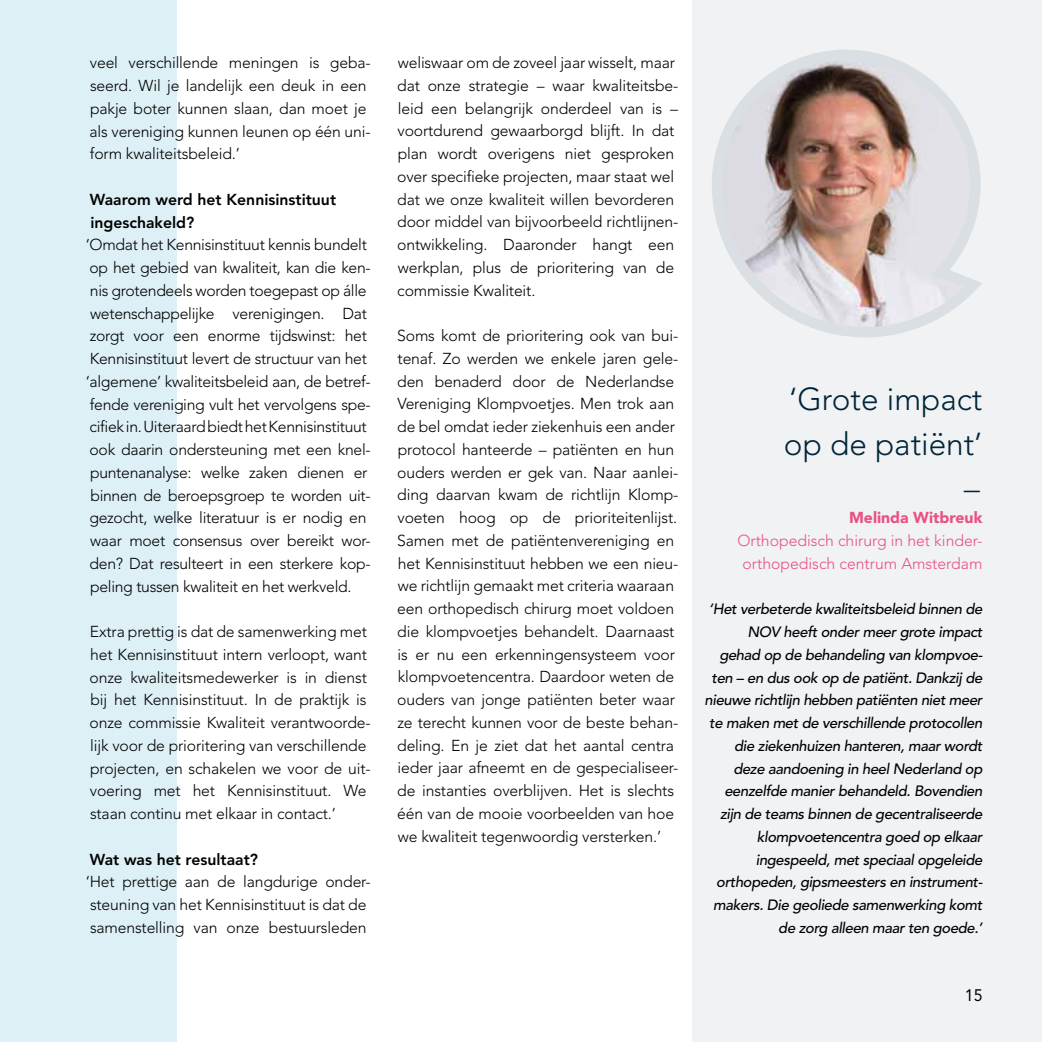
<style>
.page{position:relative;width:1042px;height:1042px;background:#fff}
.page>*{position:absolute;margin:0;border:0;box-sizing:border-box;transform-origin:0 0}
.t1{font:300 31.5px/45.5px "Avenir LT Std";color:#00243a;text-align:right}
.t2{font:16.45px "Avenir LT Std";color:#000;scale:.95 1}
.t3{font:300 15.75px/22.8px "Avenir LT Std";letter-spacing:-.01em;color:#000}
.t4{font:800 15.75px/22.8px "Avenir LT Std";color:#000}
.t5{font:300 15.75px/22.8px "Avenir LT Std";color:#ea5083;text-align:center}
.t6{font:900 15.75px "Avenir LT Std";color:#ea5083}
.t7{font:italic 500 14.88px/22.8px "Avenir LT Std";letter-spacing:-.025em;color:#000;text-align:right}
</style>
<div class="page">
<div style="left:0;top:0;width:177px;height:1042px;background:#ddf0f6"></div>
<div style="left:692px;top:0;width:350px;height:1042px;background:#f0f2f4"></div>
<img style="left:712px;top:50px;width:270px;height:287px">
<p class="t3" style="left:90px;top:52px;width:283px">veel verschillende meningen is geba&shy;seerd. Wil je landelijk een deuk in een pakje boter kunnen slaan, dan moet je als vereniging kunnen leunen op één uni&shy;form kwaliteitsbeleid.’</p>
<p class="t4" style="left:90px;top:188px;width:248px">Waarom werd het Kennisinstituut ingeschakeld?</p>
<p class="t3" style="left:86px;top:233px;width:286px">‘Omdat het Kennisinstituut kennis bundelt op het gebied van kwaliteit, kan die ken&shy;nis grotendeels worden toegepast op álle wetenschappelijke verenigingen. Dat zorgt voor een enorme tijdswinst: het Kennisinstituut levert de structuur van het ‘algemene’ kwaliteitsbeleid aan, de betref&shy;fende vereniging vult het vervolgens spe&shy;cifiek in. Uiteraard biedt het Kennisinstituut ook daarin ondersteuning met een knel&shy;puntenanalyse: welke zaken dienen er binnen de beroepsgroep te worden uit&shy;gezocht, welke literatuur is er nodig en waar moet consensus over bereikt wor&shy;den? Dat resulteert in een sterkere kop&shy;peling tussen kwaliteit en het werkveld.</p>
<p class="t3" style="left:90px;top:620px;width:283px">Extra prettig is dat de samenwerking met het Kennisinstituut intern verloopt, want onze kwaliteitsmedewerker is in dienst bij het Kennisinstituut. In de praktijk is onze commissie Kwaliteit verantwoorde&shy;lijk voor de prioritering van verschillende projecten, en schakelen we voor de uit&shy;voering met het Kennisinstituut. We staan continu met elkaar in contact.’</p>
<p class="t4" style="left:90px;top:848px;width:169px">Wat was het resultaat?</p>
<p class="t3" style="left:86px;top:870px;width:286px">‘Het prettige aan de langdurige onder&shy;steuning van het Kennisinstituut is dat de samenstelling van onze bestuursleden</p>
<p class="t3" style="left:397px;top:51px;width:283px">weliswaar om de zoveel jaar wisselt, maar dat onze strategie – waar kwaliteitsbe&shy;leid een belangrijk onderdeel van is – voortdurend gewaarborgd blijft. In dat plan wordt overigens niet gesproken over specifieke projecten, maar staat wel dat we onze kwaliteit willen bevorderen door middel van bijvoorbeeld richtlijnen&shy;ontwikkeling. Daaronder hangt een werkplan, plus de prioritering van de commissie Kwaliteit.</p>
<p class="t3" style="left:397px;top:324px;width:283px">Soms komt de prioritering ook van bui&shy;tenaf. Zo werden we enkele jaren gele&shy;den benaderd door de Nederlandse Vereniging Klompvoetjes. Men trok aan de bel omdat ieder ziekenhuis een ander protocol hanteerde – patiënten en hun ouders werden er gek van. Naar aanlei&shy;ding daarvan kwam de richtlijn Klomp&shy;voeten hoog op de prioriteitenlijst.<br>Samen met de patiëntenvereniging en het Kennisinstituut hebben we een nieu&shy;we richtlijn gemaakt met criteria waaraan een orthopedisch chirurg moet voldoen die klompvoetjes behandelt. Daarnaast is er nu een erkenningensysteem voor klompvoetencentra. Daardoor weten de ouders van jonge patiënten beter waar ze terecht kunnen voor de beste behan&shy;deling. En je ziet dat het aantal centra ieder jaar afneemt en de gespecialiseer&shy;de instanties overblijven. Het is slechts één van de mooie voorbeelden van hoe we kwaliteit tegenwoordig versterken.’</p>
<h1 class="t1" style="left:784px;top:376px;width:200px">‘Grote impact op de patiënt’ −</h1>
<p class="t6" style="left:849px;top:508px;width:135px">Melinda Witbreuk</p>
<p class="t5" style="left:737px;top:529px;width:247px">Orthopedisch chirurg in het kinder&shy;orthopedisch centrum Amsterdam</p>
<p class="t7" style="left:704px;top:598px;width:279px">‘Het verbeterde kwaliteitsbeleid binnen de NOV heeft onder meer grote impact gehad op de behandeling van klompvoe&shy;ten – en dus ook op de patiënt. Dankzij de nieuwe richtlijn hebben patiënten niet meer te maken met de verschillende protocollen die ziekenhuizen hanteren, maar wordt deze aandoening in heel Nederland op eenzelfde manier behandeld. Bovendien zijn de teams binnen de gecentraliseerde klompvoetencentra goed op elkaar ingespeeld, met speciaal opgeleide orthopeden, gipsmeesters en instrument&shy;makers. Die geoliede samenwerking komt de zorg alleen maar ten goede.’</p>
<p class="t2" style="left:965px;top:986px;width:20px">15</p>
</div>
